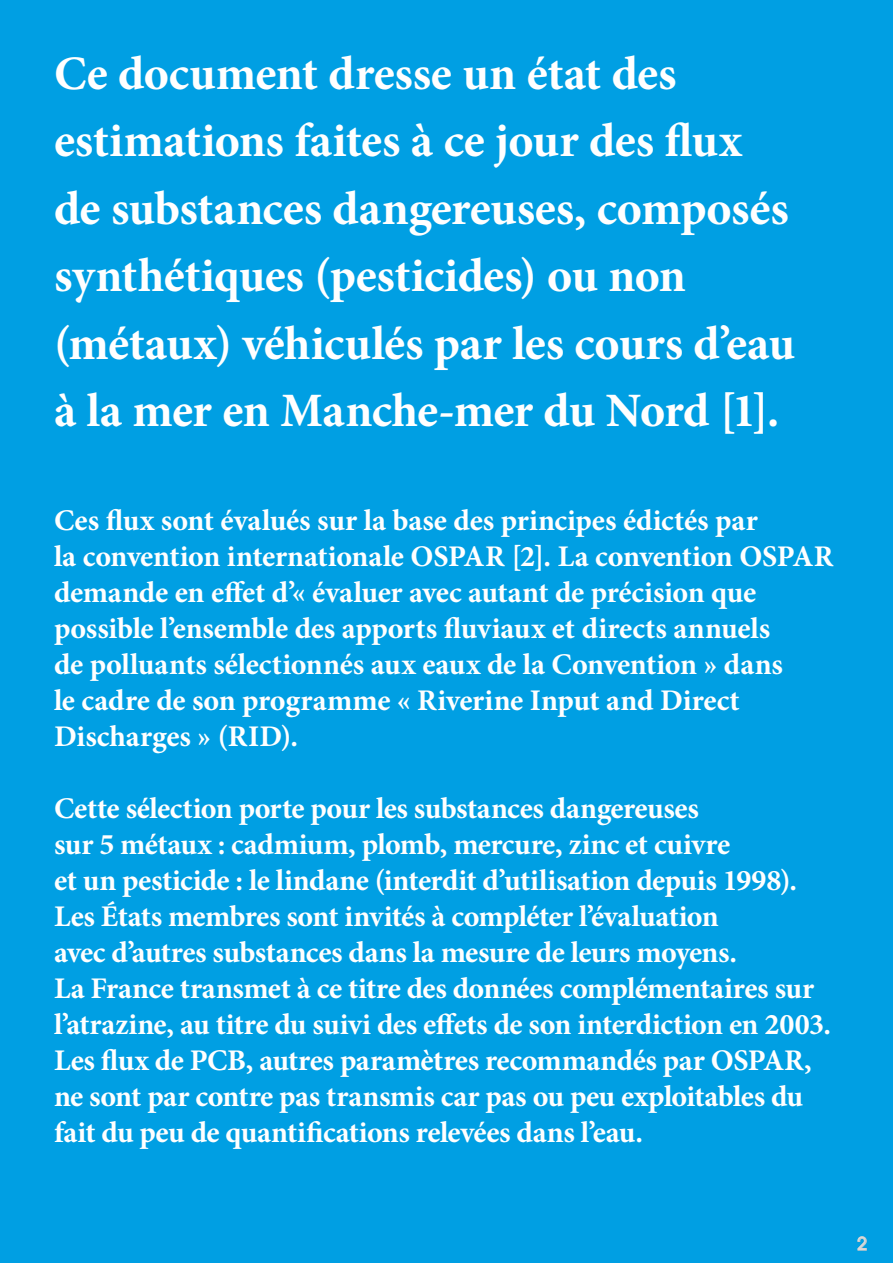
<style>
.page{position:relative;width:893px;height:1263px;background:#009fe3}
.page>*{position:absolute;margin:0;border:0;box-sizing:border-box;transform-origin:0 0}
.t1{font:700 48px/67.5px "Minion Pro";letter-spacing:-.01em;color:#fff}
.t2{font:700 30px/36px "Minion Pro";letter-spacing:-.01em;color:#fff}
.t3{font:500 18px "Avant Garde LT";color:#dadada}
</style>
<div class="page">
<svg style="left:857px;top:1236px;width:10px;height:15px"></svg>
<h1 class="t1" style="left:54px;top:39px;width:742px">Ce document dresse un état des estimations faites à ce jour des flux de substances dangereuses, composés synthétiques (pesticides) ou non (métaux) véhiculés par les cours d’eau à la mer en Manche-mer du Nord [1].</h1>
<p class="t2" style="left:54px;top:502px;width:781px">Ces flux sont évalués sur la base des principes édictés par<br>la convention internationale OSPAR [2]. La convention OSPAR demande en effet d’« évaluer avec autant de précision que possible l’ensemble des apports fluviaux et directs annuels<br>de polluants sélectionnés aux eaux de la Convention » dans<br>le cadre de son programme « Riverine Input and Direct Discharges » (RID).</p>
<p class="t2" style="left:54px;top:790px;width:778px">Cette sélection porte pour les substances dangereuses<br>sur 5 métaux : cadmium, plomb, mercure, zinc et cuivre<br>et un pesticide : le lindane (interdit d’utilisation depuis 1998).<br>Les États membres sont invités à compléter l’évaluation<br>avec d’autres substances dans la mesure de leurs moyens.<br>La France transmet à ce titre des données complémentaires sur l’atrazine, au titre du suivi des effets de son interdiction en 2003.<br>Les flux de PCB, autres paramètres recommandés par OSPAR, ne sont par contre pas transmis car pas ou peu exploitables du fait du peu de quantifications relevées dans l’eau.</p>
<p class="t3" style="left:857px;top:1232px;width:11px">2</p>
</div>
